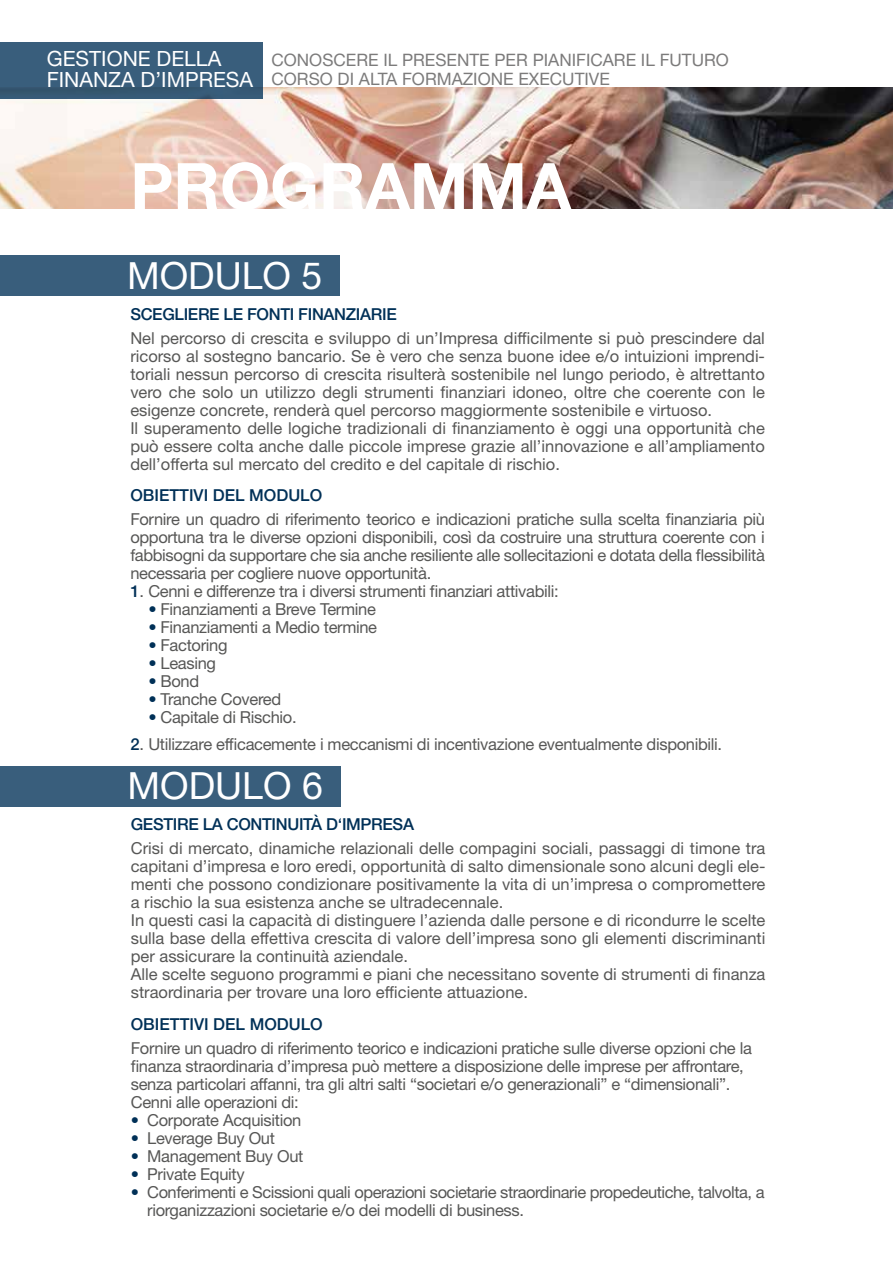
<style>
.page{position:relative;width:893px;height:1263px;background:#fff}
.page>*{position:absolute;margin:0;border:0;box-sizing:border-box;transform-origin:0 0}
.t1{font:700 64.5px "Helvetica Neue LT Std";color:#fff}
.t2{font:37.5px "Helvetica Neue LT Std";color:#fff}
.t3{font:21px/21px "Helvetica Neue LT Std";color:#fff}
.t4{font:17.1px/18.1px "Helvetica Neue LT Std";color:#7c7b7b}
.t5{font:16.5px/18px "Helvetica Neue LT Std";color:#575756}
.t6{font:16.5px/18px "Helvetica Neue LT Std";letter-spacing:-.02em;color:#575756}
.t7{font:16.5px/18px "Helvetica Neue LT Std";letter-spacing:-.03em;color:#575756}
.t8{font:500 16.5px "Helvetica Neue LT Std";letter-spacing:-.02em;color:#003057}
.t9{font:500 16.5px "Helvetica Neue LT Std";color:#003057}
.s1{font-weight:500;color:#003057}
.s2{color:#003057}
</style>
<div class="page">
<img style="left:0;top:88px;width:893px;height:120px">
<div style="left:0;top:256px;width:340px;height:40px;background:#395e7c"></div>
<div style="left:0;top:43px;width:263px;height:56px;background:linear-gradient(to right,#385c79,#385d7b)"></div>
<div style="left:0;top:766px;width:341px;height:41px;background:#395e7c"></div>
<p class="t3" style="left:47px;top:48px;width:208px">GESTIONE DELLA<br>FINANZA D’IMPRESA</p>
<p class="t4" style="left:271px;top:51px;width:459px">CONOSCERE IL PRESENTE PER PIANIFICARE IL FUTURO<br>CORSO DI ALTA FORMAZIONE EXECUTIVE</p>
<h1 class="t1" style="left:130px;top:146px;width:442px">PROGRAMMA</h1>
<h2 class="t2" style="left:127px;top:253px;width:197px">MODULO 5</h2>
<p class="t8" style="left:130px;top:304px;width:268px">SCEGLIERE LE FONTI FINANZIARIE</p>
<p class="t5" style="left:130px;top:329px;width:636px">Nel percorso di crescita e sviluppo di un’Impresa difficilmente si può prescindere dal ricorso al sostegno bancario. Se è vero che senza buone idee e/o intuizioni imprendi&shy;toriali nessun percorso di crescita risulterà sostenibile nel lungo periodo, è altrettanto vero che solo un utilizzo degli strumenti finanziari idoneo, oltre che coerente con le esigenze concrete, renderà quel percorso maggiormente sostenibile e virtuoso.<br>Il superamento delle logiche tradizionali di finanziamento è oggi una opportunità che può essere colta anche dalle piccole imprese grazie all’innovazione e all’ampliamento dell’offerta sul mercato del credito e del capitale di rischio.</p>
<p class="t9" style="left:130px;top:485px;width:193px">OBIETTIVI DEL MODULO</p>
<p class="t5" style="left:130px;top:510px;width:636px;text-align:justify">Fornire un quadro di riferimento teorico e indicazioni pratiche sulla scelta finanziaria più opportuna tra le diverse opzioni disponibili, così da costruire una struttura coerente con i fabbisogni da supportare che sia anche resiliente alle sollecitazioni e dotata della flessibilità necessaria per cogliere nuove opportunità.</p>
<p class="t6" style="left:130px;top:582px;width:430px"><span class="s1">1</span>. Cenni e differenze tra i diversi strumenti finanziari attivabili:</p>
<p class="t6" style="left:148px;top:600px;width:229px"><span class="s2">•</span> Finanziamenti a Breve Termine</p>
<p class="t6" style="left:148px;top:618px;width:230px"><span class="s2">•</span> Finanziamenti a Medio termine</p>
<p class="t6" style="left:148px;top:636px;width:81px"><span class="s2">•</span> Factoring</p>
<p class="t6" style="left:148px;top:654px;width:69px"><span class="s2">•</span> Leasing</p>
<p class="t5" style="left:148px;top:672px;width:52px"><span class="s2">•</span> Bond</p>
<p class="t6" style="left:148px;top:690px;width:134px"><span class="s2">•</span> Tranche Covered</p>
<p class="t6" style="left:148px;top:708px;width:150px"><span class="s2">•</span> Capitale di Rischio.</p>
<p class="t6" style="left:130px;top:735px;width:593px"><span class="s1">2</span>. Utilizzare efficacemente i meccanismi di incentivazione eventualmente disponibili.</p>
<h2 class="t2" style="left:128px;top:764px;width:197px">MODULO 6</h2>
<p class="t8" style="left:131px;top:815px;width:285px">GESTIRE LA CONTINUITÀ D‘IMPRESA</p>
<p class="t5" style="left:131px;top:839px;width:636px">Crisi di mercato, dinamiche relazionali delle compagini sociali, passaggi di timone tra capitani d’impresa e loro eredi, opportunità di salto dimensionale sono alcuni degli ele&shy;menti che possono condizionare positivamente la vita di un’impresa o compromettere a rischio la sua esistenza anche se ultradecennale.<br>In questi casi la capacità di distinguere l’azienda dalle persone e di ricondurre le scelte sulla base della effettiva crescita di valore dell’impresa sono gli elementi discriminanti per assicurare la continuità aziendale.<br>Alle scelte seguono programmi e piani che necessitano sovente di strumenti di finanza straordinaria per trovare una loro efficiente attuazione.</p>
<p class="t9" style="left:131px;top:1014px;width:193px">OBIETTIVI DEL MODULO</p>
<p class="t6" style="left:131px;top:1039px;width:623px">Fornire un quadro di riferimento teorico e indicazioni pratiche sulle diverse opzioni che la finanza straordinaria d’impresa può mettere a disposizione delle imprese per affrontare, senza particolari affanni, tra gli altri salti “societari e/o generazionali” e “dimensionali”.<br>Cenni alle operazioni di:</p>
<p class="t6" style="left:131px;top:1111px;width:172px"><span class="s2">•</span> Corporate Acquisition</p>
<p class="t6" style="left:131px;top:1129px;width:146px"><span class="s2">•</span> Leverage Buy Out</p>
<p class="t6" style="left:131px;top:1147px;width:174px"><span class="s2">•</span> Management Buy Out</p>
<p class="t6" style="left:131px;top:1165px;width:115px"><span class="s2">•</span> Private Equity</p>
<p class="t7" style="left:147px;top:1183px;width:619px;text-indent:-16px"><span class="s2">•</span> Conferimenti e Scissioni quali operazioni societarie straordinarie propedeutiche, talvolta, a riorganizzazioni societarie e/o dei modelli di business.</p>
</div>
